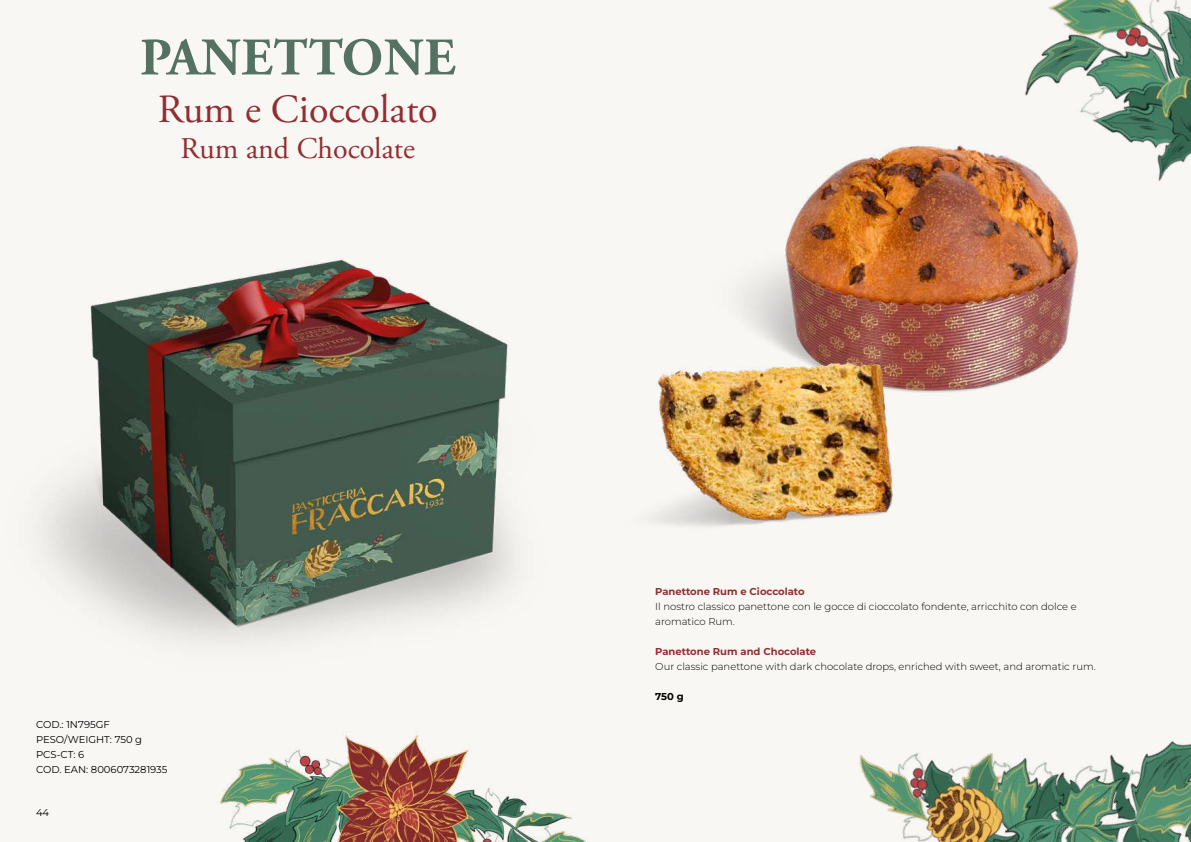
<style>
.page{position:relative;width:1191px;height:842px;background:#f9f7f4}
.page>*{position:absolute;margin:0;border:0;box-sizing:border-box;transform-origin:0 0}
.t1{font:700 52.8px "Adobe Garamond Pro";letter-spacing:.015em;color:#557162}
.t2{font:40px "Adobe Garamond Pro";color:#912e33}
.t3{font:30px "Adobe Garamond Pro";color:#912e33}
.t4{font:300 10px/15px "Montserrat";color:#000}
.t5{font:10px/15px "Montserrat";color:#000}
.t6{font:700 10px "Montserrat";color:#912e33}
.t7{font:700 10px "Montserrat";color:#000}
</style>
<div class="page">
<img style="left:1049px;top:0;width:142px;height:181px">
<img style="left:859px;top:741px;width:332px;height:101px">
<img style="left:219px;top:735px;width:367px;height:107px">
<img style="left:743px;top:40px;width:414px;height:353px">
<img style="left:650px;top:304px;width:265px;height:223px">
<img style="left:44px;top:259px;width:470px;height:383px">
<h1 class="t1" style="left:140px;top:27px;width:317px">PANETTONE</h1>
<h2 class="t2" style="left:158px;top:86px;width:281px">Rum e Cioccolato</h2>
<h3 class="t3" style="left:181px;top:131px;width:236px">Rum and Chocolate</h3>
<p class="t5" style="left:36px;top:716px;width:133px">COD.: 1N795GF<br>PESO/WEIGHT: 750 g<br>PCS-CT: 6<br>COD. EAN: 8006073281935</p>
<p class="t5" style="left:36px;top:804px;width:15px">44</p>
<p class="t6" style="left:655px;top:585px;width:151px">Panettone Rum e Cioccolato</p>
<p class="t4" style="left:655px;top:599px;width:423px">Il nostro classico panettone con le gocce di cioccolato fondente, arricchito con dolce e aromatico Rum.</p>
<p class="t6" style="left:655px;top:645px;width:162px">Panettone Rum and Chocolate</p>
<p class="t4" style="left:655px;top:659px;width:442px">Our classic panettone with dark chocolate drops, enriched with sweet, and aromatic rum.</p>
<p class="t7" style="left:655px;top:690px;width:30px">750 g</p>
</div>
